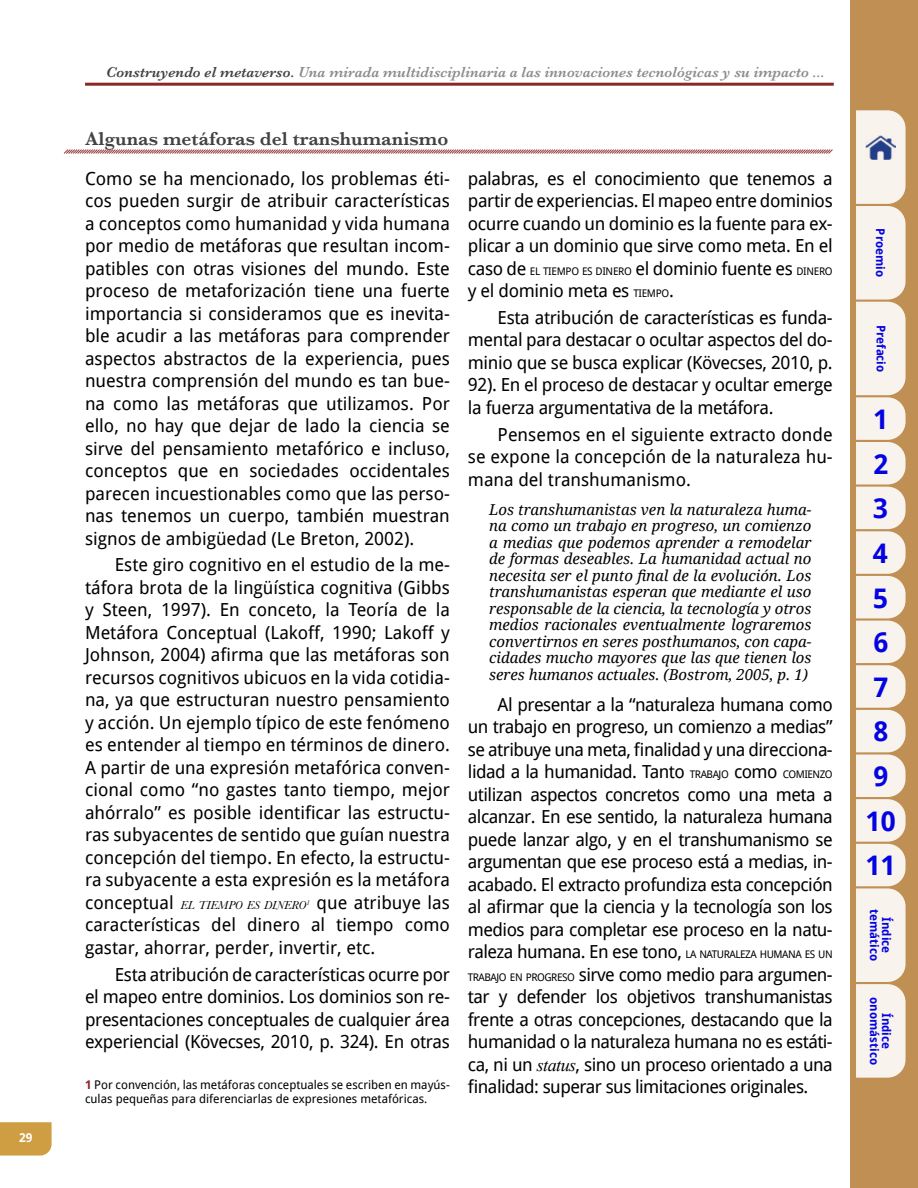
<style>
.page{position:relative;width:918px;height:1188px;background:#fff}
.page>*{position:absolute;margin:0;border:0;box-sizing:border-box;transform-origin:0 0}
.numero_pestaña{font:700 27px "Droid Sans";color:#0404e2}
.Nivel_1{font:600 19.5px "Baskerville";color:#434241}
.Cuerpo_de_texto{font:18px/22.5px "Droid Sans";letter-spacing:-.02em;color:#000;text-align:justify}
.inicio_seccion_de_cuerpo_de_texto{font:18px/22.5px "Droid Sans";color:#000;text-align:justify}
.Cita{font:italic 15px/16.5px "Droid Serif";color:#000;text-align:justify}
.Cintillo_izquierdo{font:italic 600 15px "Baskerville";color:#8c8c8c}
.t1{font:700 12.15px "Droid Sans";color:#fff}
.Notas{font:12px/13.5px "Droid Sans";color:#000}
.t2{font:700 12px/12px "Droid Sans";color:#0404e2;text-align:center}
.Cuerpo_de_texto-2{font:italic 12px "Baskerville";color:#000}
.s1{color:#434241}
.s2{font-family:"Droid Sans";font-style:normal;font-size:18px}
.s3{font-weight:700;color:#8c2727}
.s4{font-size:10.5px}
.s5{font-family:"Times New Roman";font-style:italic}
</style>
<div class="page">
<div style="left:851px;top:0;width:67px;height:1188px;background:#bf8f54"></div>
<svg style="left:856px;top:110px;width:50px;height:968px;background:#f2e9e0"></svg>
<hr style="left:85px;top:83px;width:749px;height:3px;background:#8c2727">
<svg style="left:0;top:1122px;width:52px;height:34px;background:#d1a24a"></svg>
<svg style="left:63px;top:149px;width:770px;height:5px;background:#cb9f9f"></svg>
<p class="t1" style="left:19px;top:1129px;width:15px">29</p>
<p class="Cintillo_izquierdo" style="left:106px;top:62px;width:720px"><span class="s1">Construyendo el metaverso.</span> Una mirada multidisciplinaria a las innovaciones tecnológicas y su impacto ...</p>
<p class="Nivel_1" style="left:85px;top:125px;width:365px">Algunas metáforas del transhumanismo</p>
<p class="inicio_seccion_de_cuerpo_de_texto" style="left:85px;top:166px;width:366px">Como se ha mencionado, los problemas éti&shy;cos pueden surgir de atribuir características a conceptos como humanidad y vida humana por medio de metáforas que resultan incom&shy;patibles con otras visiones del mundo. Este proceso de metaforización tiene una fuerte importancia si consideramos que es inevita&shy;ble acudir a las metáforas para comprender aspectos abstractos de la experiencia, pues nuestra comprensión del mundo es tan bue&shy;na como las metáforas que utilizamos. Por ello, no hay que dejar de lado la ciencia se sirve del pensamiento metafórico e incluso, conceptos que en sociedades occidentales parecen incuestionables como que las perso&shy;nas tenemos un cuerpo, también muestran signos de ambigüedad (Le Breton, 2002).</p>
<p class="Cuerpo_de_texto" style="left:85px;top:553px;width:366px;text-indent:30px">Este giro cognitivo en el estudio de la me&shy;táfora brota de la lingüística cognitiva (Gibbs y Steen, 1997). En conceto, la Teoría de la Metáfora Conceptual (Lakoff, 1990; Lakoff y Johnson, 2004) afirma que las metáforas son recursos cognitivos ubicuos en la vida cotidia&shy;na, ya que estructuran nuestro pensamiento y acción. Un ejemplo típico de este fenómeno es entender al tiempo en términos de dinero.<br>A partir de una expresión metafórica conven&shy;cional como “no gastes tanto tiempo, mejor ahórralo” es posible identificar las estructu&shy;ras subyacentes de sentido que guían nuestra concepción del tiempo. En efecto, la estructu&shy;ra subyacente a esta expresión es la metáfora</p>
<p class="Cuerpo_de_texto-2" style="left:85px;top:897px;width:226px"><span class="s2">conceptual</span> EL TIEMPO ES DINERO<sup>1</sup></p>
<p class="Cuerpo_de_texto" style="left:85px;top:891px;width:366px;text-indent:232px">que atribuye las características del dinero al tiempo como gastar, ahorrar, perder, invertir, etc.</p>
<p class="Cuerpo_de_texto" style="left:85px;top:962px;width:366px;text-indent:30px">Esta atribución de características ocurre por el mapeo entre dominios. Los dominios son re&shy;presentaciones conceptuales de cualquier área experiencial (Kövecses, 2010, p. 324). En otras</p>
<p class="Notas" style="left:85px;top:1078px;width:366px"><span class="s3">1</span> Por convención, las metáforas conceptuales se escriben en mayús&shy;culas pequeñas para diferenciarlas de expresiones metafóricas.</p>
<p class="Cuerpo_de_texto" style="left:468px;top:166px;width:366px">palabras, es el conocimiento que tenemos a partir de experiencias. El mapeo entre dominios ocurre cuando un dominio es la fuente para ex&shy;plicar a un dominio que sirve como meta. En el caso de <span class="s4">EL TIEM PO ES DINERO</span> el dominio fuente es <span class="s4">DINERO </span>y el dominio meta es <span class="s4">TIEM PO</span>.</p>
<p class="Cuerpo_de_texto" style="left:468px;top:306px;width:366px;text-indent:30px">Esta atribución de características es funda&shy;mental para destacar o ocultar aspectos del do&shy;minio que se busca explicar (Kövecses, 2010, p.<br>92). En el proceso de destacar y ocultar emerge la fuerza argumentativa de la metáfora.</p>
<p class="Cuerpo_de_texto" style="left:468px;top:422px;width:366px;text-indent:30px">Pensemos en el siguiente extracto donde se expone la concepción de la naturaleza hu&shy;mana del transhumanismo.</p>
<p class="Cita" style="left:489px;top:501px;width:324px">Los transhumanistas ven la naturaleza huma&shy;na como un trabajo en progreso, un comienzo a medias que podemos aprender a remodelar de formas deseables. La humanidad actual no necesita ser el punto final de la evolución. Los transhumanistas esperan que mediante el uso responsable de la ciencia, la tecnología y otros medios racionales eventualmente lograremos convertirnos en seres posthumanos, con capa&shy;cidades mucho mayores que las que tienen los seres humanos actuales. (Bostrom, 2005, p. 1)</p>
<p class="Cuerpo_de_texto" style="left:468px;top:693px;width:366px;text-indent:30px">Al presentar a la “naturaleza humana como un trabajo en progreso, un comienzo a medias” se atribuye una meta, finalidad y una direcciona&shy;lidad a la humanidad. Tanto <span class="s4">TRABAJO</span> como <span class="s4">COMIENZO </span>utilizan aspectos concretos como una meta a alcanzar. En ese sentido, la naturaleza humana puede lanzar algo, y en el transhumanismo se argumentan que ese proceso está a medias, in&shy;acabado. El extracto profundiza esta concepción al afirmar que la ciencia y la tecnología son los medios para completar ese proceso en la natu&shy;raleza humana. En ese tono, <span class="s4">LA NATURALEZA HUMANA ES UN TRABAJO EN PROGRESO</span> sirve como medio para argumen&shy;tar y defender los objetivos transhumanistas frente a otras concepciones, destacando que la humanidad o la naturaleza humana no es estáti&shy;ca, ni un <span class="s5">status</span>, sino un proceso orientado a una finalidad: superar sus limitaciones originales.</p>
<p class="t2" style="left:887px;top:228px;width:50px;rotate:90deg">Proemio</p>
<p class="t2" style="left:885px;top:229px;width:50px;rotate:90deg">Proemio</p>
<p class="t2" style="left:887px;top:325px;width:49px;rotate:90deg">Prefacio</p>
<p class="t2" style="left:885px;top:326px;width:49px;rotate:90deg">Prefacio</p>
<p class="numero_pestaña" style="left:873px;top:400px;width:16px">1</p>
<p class="numero_pestaña" style="left:873px;top:445px;width:16px">2</p>
<p class="numero_pestaña" style="left:873px;top:489px;width:16px">3</p>
<p class="numero_pestaña" style="left:873px;top:534px;width:16px">4</p>
<p class="numero_pestaña" style="left:873px;top:579px;width:16px">5</p>
<p class="numero_pestaña" style="left:874px;top:623px;width:16px">6</p>
<p class="numero_pestaña" style="left:874px;top:668px;width:16px">7</p>
<p class="numero_pestaña" style="left:874px;top:713px;width:16px">8</p>
<p class="numero_pestaña" style="left:874px;top:757px;width:16px">9</p>
<p class="numero_pestaña" style="left:866px;top:802px;width:31px">10</p>
<p class="numero_pestaña" style="left:866px;top:847px;width:31px">11</p>
<p class="t2" style="left:893px;top:909px;width:53px;rotate:90deg">Índice temático</p>
<p class="t2" style="left:891px;top:910px;width:53px;rotate:90deg">Índice temático</p>
<p class="t2" style="left:893px;top:997px;width:69px;rotate:90deg">Índice onomástico</p>
<p class="t2" style="left:891px;top:998px;width:69px;rotate:90deg">Índice onomástico</p>
</div>
